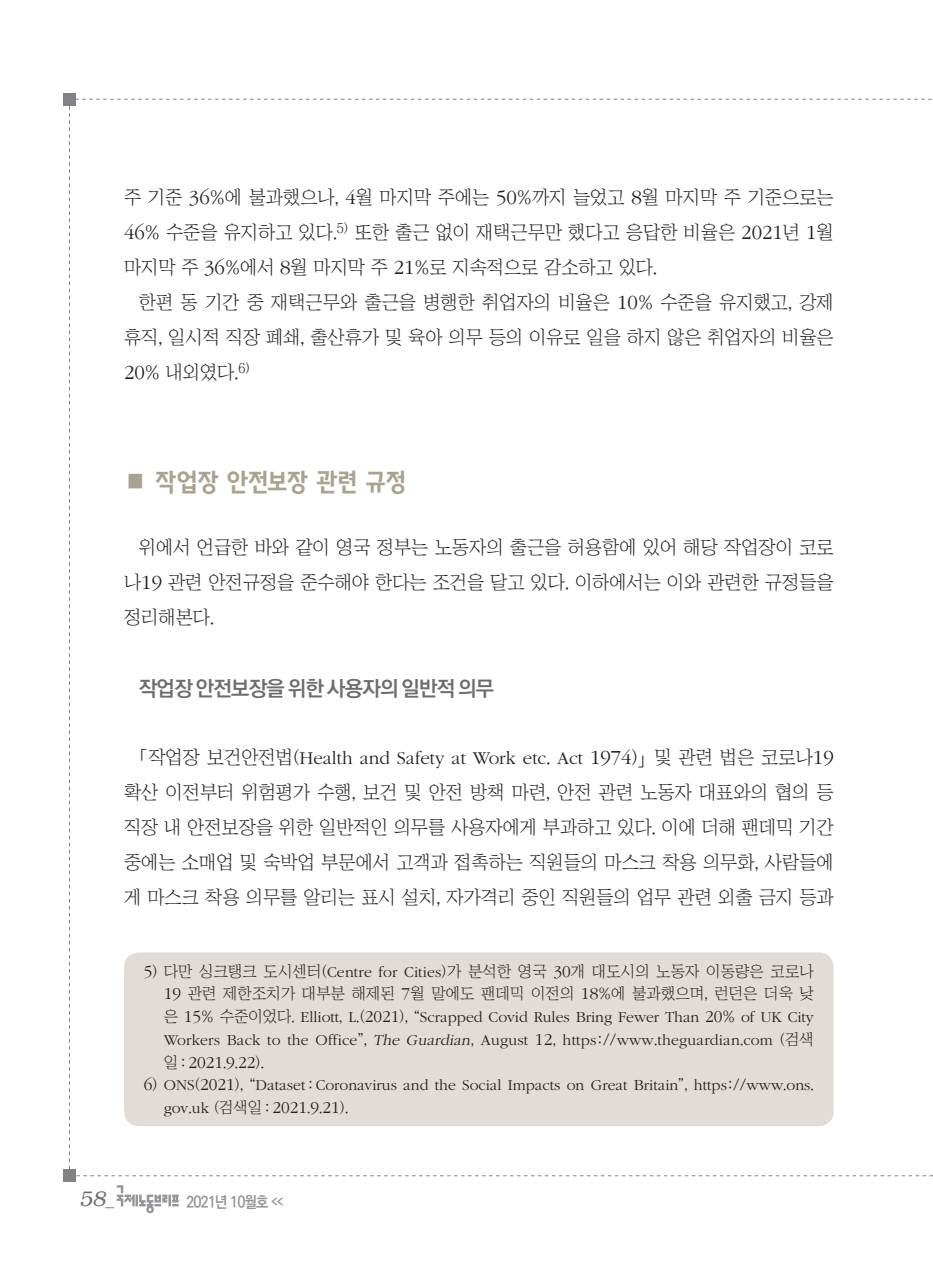
<style>
.page{position:relative;width:933px;height:1275px;background:#fff}
.page>*{position:absolute;margin:0;border:0;box-sizing:border-box;transform-origin:0 0}
.서론{font:24.5px "KBI Zfor SM Esgo H";letter-spacing:-.025em;color:#aaa291}
.중제목{font:700 21px "Ko Pub Dotum";letter-spacing:-.03em;color:#6c6d70}
.t1{font:italic 300 21px "Bookman";color:#6c6d70}
.본문{font:18.9px/35px "Chosunilbo NM";color:#231f20;text-align:justify}
.각주{font:300 17.32px "ITC Garamond Std";color:#231f20}
.각주-2{font:300 15.75px/22.8px "ITC Garamond Std";color:#231f20;text-align:justify}
.t2{font:700 15.75px "Ko Pub Dotum";letter-spacing:-.055em;color:#939598;scale:.9 1}
.s1{font-family:"ITC Garamond Std";font-weight:300;font-size:20.82px}
.s2{font-family:"ITC Garamond Std";font-weight:300}
.s3{font-size:17.32px}
.s4{font-family:"Chosunilbo NM";font-weight:400}
.s5{font-style:italic}
.s6{font-family:"Chosunilbo NM";font-weight:400;font-size:15.75px}
.s7{font-family:"Helvetica";font-weight:400;font-style:normal;font-size:17.5px}
.s8{font-size:7.88px}
</style>
<div class="page">
<div style="left:64px;top:1170px;width:12px;height:12px;background:#808285"></div>
<div style="left:64px;top:93px;width:12px;height:12px;background:#808285"></div>
<svg style="left:117px;top:1185px;width:62px;height:28px"></svg>
<div style="left:124px;top:952px;width:709px;height:174px;background:#e1dcd5;border-radius:15px"></div>
<p class="본문" style="left:124px;top:179px;width:711px">주 기준 <span class="s1">36</span>%에 불과했으나, <span class="s1">4</span>월 마지막 주에는 <span class="s1">50</span>%까지 늘었고 <span class="s1">8</span>월 마지막 주 기준으로는 <span class="s1">46</span>% 수준을 유지하고 있다.<sup>5)</sup> 또한 출근 없이 재택근무만 했다고 응답한 비율은 <span class="s1">2021</span>년 <span class="s1">1</span>월 마지막 주 <span class="s1">36</span>%에서 <span class="s1">8</span>월 마지막 주 <span class="s1">21</span>%로 지속적으로 감소하고 있다.</p>
<p class="본문" style="left:124px;top:284px;width:711px;text-indent:15px">한편 동 기간 중 재택근무와 출근을 병행한 취업자의 비율은 <span class="s1">10</span>% 수준을 유지했고, 강제 휴직, 일시적 직장 폐쇄, 출산휴가 및 육아 의무 등의 이유로 일을 하지 않은 취업자의 비율은 <span class="s1">20</span>% 내외였다.<sup>6)</sup></p>
<p class="서론" style="left:124px;top:467px;width:284px">■ 작업장 안전보장 관련 규정</p>
<p class="본문" style="left:124px;top:529px;width:711px;text-indent:15px">위에서 언급한 바와 같이 영국 정부는 노동자의 출근을 허용함에 있어 해당 작업장이 코로 나<span class="s1">19</span> 관련 안전규정을 준수해야 한다는 조건을 달고 있다. 이하에서는 이와 관련한 규정들을 정리해본다.</p>
<p class="중제목" style="left:139px;top:678px;width:357px">작업장 안전보장을 위한 사용자의 일반적 의무</p>
<p class="본문" style="left:124px;top:739px;width:711px">「작업장 보건안전법(<span class="s2">Health and Safety at Work etc</span>. <span class="s2">Act</span> <span class="s1">1974</span>)」및 관련 법은 코로나<span class="s1">19 </span>확산 이전부터 위험평가 수행, 보건 및 안전 방책 마련, 안전 관련 노동자 대표와의 협의 등 직장 내 안전보장을 위한 일반적인 의무를 사용자에게 부과하고 있다. 이에 더해 팬데믹 기간 중에는 소매업 및 숙박업 부문에서 고객과 접촉하는 직원들의 마스크 착용 의무화, 사람들에 게 마스크 착용 의무를 알리는 표시 설치, 자가격리 중인 직원들의 업무 관련 외출 금지 등과</p>
<p class="각주-2" style="left:164px;top:960px;width:651px;text-indent:-20px"><span class="s3">5</span><span class="s4">) 다만 싱크탱크 도시센터(</span>Centre for Cities<span class="s4">)가 분석한 영국</span> <span class="s3">30</span><span class="s4">개 대도시의 노동자 이동량은 코로나 </span><span class="s3">19</span> <span class="s4">관련 제한조치가 대부분 해제된</span> <span class="s3">7</span><span class="s4">월 말에도 팬데믹 이전의</span> <span class="s3">18</span><span class="s4">%에 불과했으며, 런던은 더욱 낮 은</span> <span class="s3">15</span><span class="s4">% 수준이었다.</span> Elliott<span class="s4">,</span> L<span class="s4">.(</span><span class="s3">2021</span><span class="s4">), “</span>Scrapped Covid Rules Bring Fewer Than <span class="s3">20</span><span class="s4">%</span> of UK City Workers Back to the Office<span class="s4">”,</span> <span class="s5">The Guardian</span><span class="s4">,</span> August <span class="s3">12</span><span class="s4">,</span> https<span class="s4">://</span>www<span class="s4">.</span>theguardian<span class="s4">.</span>com <span class="s4">(검색</span></p>
<p class="각주" style="left:164px;top:1053px;width:102px"><span class="s6">일 :</span> 2021<span class="s6">.</span>9<span class="s6">.</span>22<span class="s6">).</span></p>
<p class="각주-2" style="left:164px;top:1074px;width:651px;text-indent:-20px"><span class="s3">6</span><span class="s4">)</span> ONS<span class="s4">(</span><span class="s3">2021</span><span class="s4">), “</span>Dataset <span class="s4">:</span> Coronavirus and the Social Impacts on Great Britain<span class="s4">”,</span> https<span class="s4">://</span>www<span class="s4">.</span>ons<span class="s4">. </span>gov<span class="s4">.</span>uk <span class="s4">(검색일 :</span> <span class="s3">2021</span><span class="s4">.</span><span class="s3">9</span><span class="s4">.</span><span class="s3">21</span><span class="s4">).</span></p>
<p class="t1" style="left:79px;top:1187px;width:36px">58<span class="s7">_</span></p>
<p class="t2" style="left:186px;top:1194px;width:109px">2021년 10월호 <span class="s8">&lt;&lt;</span></p>
</div>
